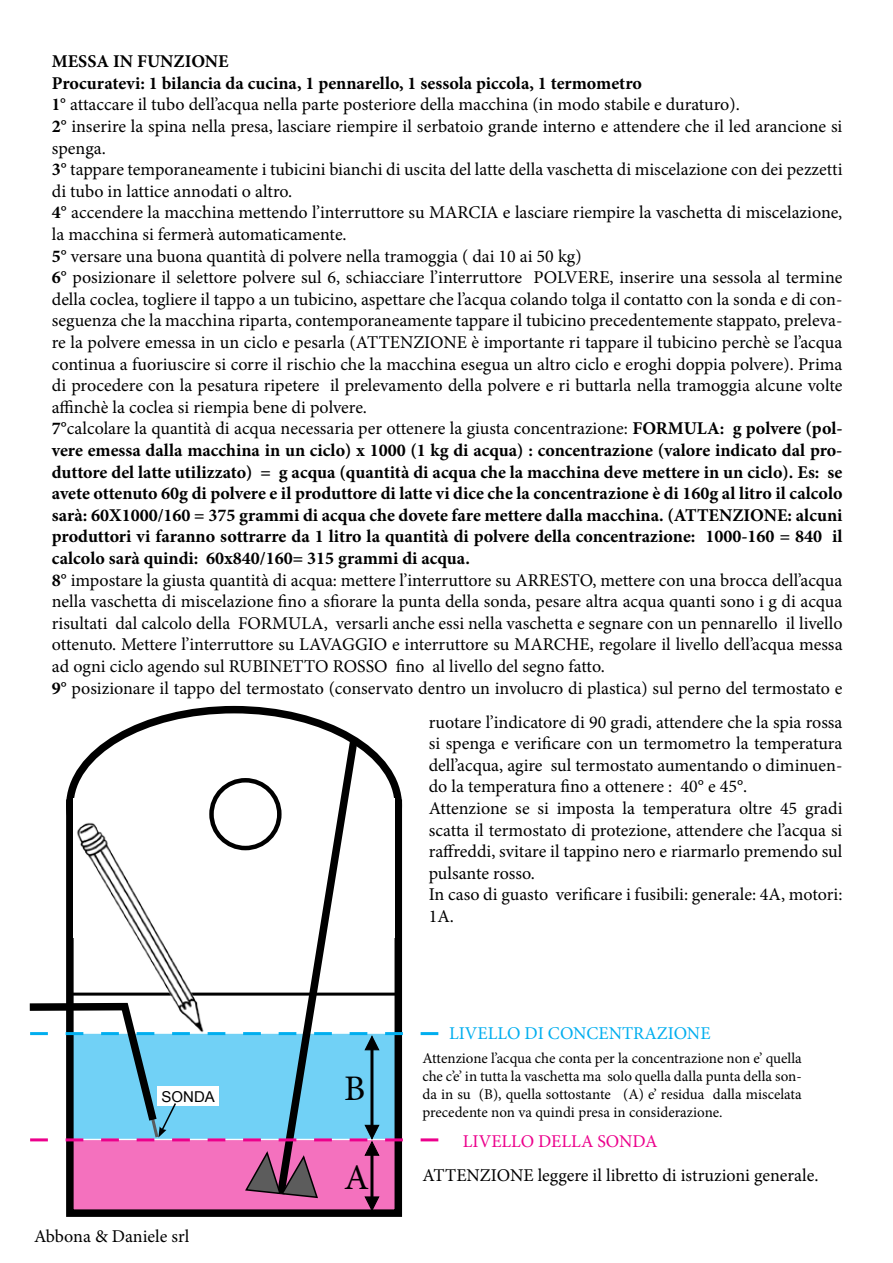
<style>
.page{position:relative;width:893px;height:1263px;background:#fff}
.page>*{position:absolute;margin:0;border:0;box-sizing:border-box;transform-origin:0 0}
.t1{font:36px "Minion Pro";color:#000}
.t2{font:18px/21.6px "Minion Pro";color:#000}
.t3{font:18px "Minion Pro";color:#00aeef}
.t4{font:18px "Minion Pro";color:#ec008c}
.t5{font:15px/18px "Minion Pro";color:#000;text-align:justify}
.t6{font:15px "Arial";color:#000}
.s1{font-weight:700}
.s2{font-weight:700;font-stretch:condensed}
</style>
<div class="page">
<svg style="left:70px;top:710px;width:328px;height:192px"></svg>
<svg style="left:29px;top:732px;width:409px;height:480px"></svg>
<p class="t2" style="left:52px;top:51px;width:792px"><span class="s1">MESSA IN FUNZIONE<br>Procuratevi: 1 bilancia da cucina, 1 pennarello, 1 sessola piccola, 1 termometro<br></span><span class="s2">1°</span> attaccare il tubo dell’acqua nella parte posteriore della macchina (in modo stabile e duraturo).<br><span class="s1">2°</span> inserire la spina nella presa, lasciare riempire il serbatoio grande interno e attendere che il led arancione si spenga.<br><span class="s1">3°</span> tappare temporaneamente i tubicini bianchi di uscita del latte della vaschetta di miscelazione con dei pezzetti di tubo in lattice annodati o altro.<br><span class="s1">4°</span> accendere la macchina mettendo l’interruttore su MARCIA e lasciare riempire la vaschetta di miscelazione, la macchina si fermerà automaticamente.<br><span class="s1">5°</span> versare una buona quantità di polvere nella tramoggia ( dai 10 ai 50 kg)<br><span class="s1">6°</span> posizionare il selettore polvere sul 6, schiacciare l’interruttore POLVERE, inserire una sessola al termine della coclea, togliere il tappo a un tubicino, aspettare che l’acqua colando tolga il contatto con la sonda e di con&shy;seguenza che la macchina riparta, contemporaneamente tappare il tubicino precedentemente stappato, preleva&shy;re la polvere emessa in un ciclo e pesarla (ATTENZIONE è importante ri tappare il tubicino perchè se l’acqua continua a fuoriuscire si corre il rischio che la macchina esegua un altro ciclo e eroghi doppia polvere). Prima di procedere con la pesatura ripetere il prelevamento della polvere e ri buttarla nella tramoggia alcune volte affinchè la coclea si riempia bene di polvere.<br><span class="s1">7°</span>calcolare la quantità di acqua necessaria per ottenere la giusta concentrazione: <span class="s1">FORMULA: g polvere (pol&shy;vere emessa dalla macchina in un ciclo) x 1000 (1 kg di acqua) : concentrazione (valore indicato dal pro&shy;duttore del latte utilizzato) = g acqua (quantità di acqua che la macchina deve mettere in un ciclo). Es: se avete ottenuto 60g di polvere e il produttore di latte vi dice che la concentrazione è di 160g al litro il calcolo sarà: 60X1000/160 = 375 grammi di acqua che dovete fare mettere dalla macchina. (ATTENZIONE: alcuni produttori vi faranno sottrarre da 1 litro la quantità di polvere della concentrazione: 1000-160 = 840 il calcolo sarà quindi: 60x840/160= 315 grammi di acqua.<br>8°</span> impostare la giusta quantità di acqua: mettere l’interruttore su ARRESTO, mettere con una brocca dell’acqua nella vaschetta di miscelazione fino a sfiorare la punta della sonda, pesare altra acqua quanti sono i g di acqua risultati dal calcolo della FORMULA, versarli anche essi nella vaschetta e segnare con un pennarello il livello ottenuto. Mettere l’interruttore su LAVAGGIO e interruttore su MARCHE, regolare il livello dell’acqua messa ad ogni ciclo agendo sul RUBINETTO ROSSO fino al livello del segno fatto.<br><span class="s1">9°</span> posizionare il tappo del termostato (conservato dentro un involucro di plastica) sul perno del termostato e</p>
<p class="t2" style="left:429px;top:711px;width:415px">ruotare l’indicatore di 90 gradi, attendere che la spia rossa si spenga e verificare con un termometro la temperatura dell’acqua, agire sul termostato aumentando o diminuen&shy;do la temperatura fino a ottenere : 40° e 45°.<br>Attenzione se si imposta la temperatura oltre 45 gradi scatta il termostato di protezione, attendere che l’acqua si raffreddi, svitare il tappino nero e riarmarlo premendo sul pulsante rosso.<br>In caso di guasto verificare i fusibili: generale: 4A, motori:<br>1A.</p>
<p class="t6" style="left:162px;top:1086px;width:55px">SONDA</p>
<p class="t2" style="left:34px;top:1225px;width:157px">Abbona &amp; Daniele srl</p>
<h1 class="t1" style="left:344px;top:1064px;width:23px">B</h1>
<h1 class="t1" style="left:344px;top:1153px;width:26px">A</h1>
<p class="t3" style="left:449px;top:1021px;width:263px">LIVELLO DI CONCENTRAZIONE</p>
<p class="t5" style="left:422px;top:1049px;width:381px">Attenzione l’acqua che conta per la concentrazione non e’ quella che c’e’ in tutta la vaschetta ma solo quella dalla punta della son&shy;da in su (B), quella sottostante (A) e’ residua dalla miscelata precedente non va quindi presa in considerazione.</p>
<p class="t4" style="left:463px;top:1129px;width:196px">LIVELLO DELLA SONDA</p>
<p class="t2" style="left:422px;top:1165px;width:398px">ATTENZIONE leggere il libretto di istruzioni generale.</p>
</div>
